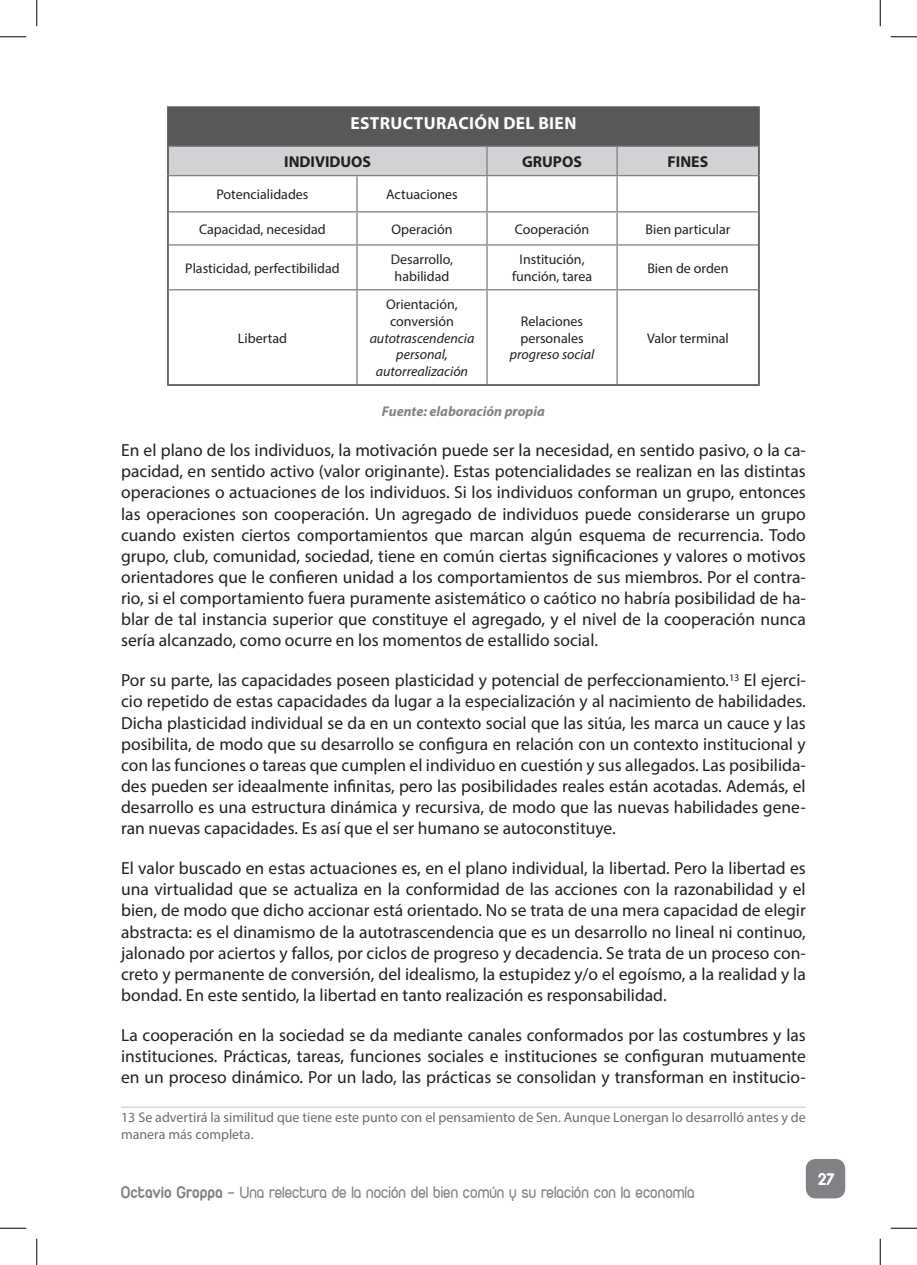
<style>
.page{position:relative;width:917px;height:1265px;background:#fff}
.page>*{position:absolute;margin:0;border:0;box-sizing:border-box;transform-origin:0 0}
.t1{font:17.5px/21px "Myriad Pro";color:#231f20;text-align:justify}
.t2{font:17.5px "Duepuntozero";color:#808285}
.TABLAS__titulo{font:700 17.5px "Myriad Pro";letter-spacing:.02em;color:#fff}
.t3{font:17.5px "Duepuntozerobold";color:#fff}
.TABLAS_-_texto{font:700 15.75px "Myriad Pro";color:#231f20}
.TABLAS_-_texto-2{font:14px/16.8px "Myriad Pro";color:#231f20}
.NOTA_AL_PIE{font:14px/16.8px "Myriad Pro";color:#6c6d70}
.TABLAS_-_texto-3{font:italic 14px/16.8px "Myriad Pro";color:#231f20;text-align:center}
.PIE_DE_FOTO{font:italic 700 14px "Myriad Pro";color:#808285}
.s1{font-family:"Duepuntozerobold"}
</style>
<div class="page">
<div style="left:806px;top:1158px;width:39px;height:40px;background:#808285;border-radius:10px"></div>
<div style="left:168px;top:107px;width:591px;height:39px;background:#57585a"></div>
<div style="left:169px;top:147px;width:589px;height:28px;background:#d1d2d4"></div>
<hr style="left:167px;top:106px;width:190px;height:2px;background:#57585a">
<hr style="left:167px;top:108px;width:2px;height:38px;background:#57585a">
<hr style="left:357px;top:106px;width:130px;height:2px;background:#57585a">
<hr style="left:487px;top:106px;width:130px;height:2px;background:#57585a">
<hr style="left:617px;top:106px;width:143px;height:2px;background:#57585a">
<hr style="left:758px;top:108px;width:2px;height:38px;background:#57585a">
<hr style="left:167px;top:146px;width:2px;height:29px;background:#57585a">
<hr style="left:758px;top:146px;width:2px;height:29px;background:#57585a">
<hr style="left:167px;top:175px;width:2px;height:37px;background:#57585a">
<hr style="left:758px;top:175px;width:2px;height:37px;background:#57585a">
<hr style="left:167px;top:212px;width:2px;height:33px;background:#57585a">
<hr style="left:758px;top:212px;width:2px;height:33px;background:#57585a">
<hr style="left:167px;top:245px;width:2px;height:45px;background:#57585a">
<hr style="left:758px;top:245px;width:2px;height:45px;background:#57585a">
<hr style="left:167px;top:290px;width:2px;height:94px;background:#57585a">
<hr style="left:758px;top:290px;width:2px;height:94px;background:#57585a">
<hr style="left:167px;top:384px;width:190px;height:2px;background:#57585a">
<hr style="left:357px;top:384px;width:130px;height:2px;background:#57585a">
<hr style="left:487px;top:384px;width:130px;height:2px;background:#57585a">
<hr style="left:617px;top:384px;width:143px;height:2px;background:#57585a">
<hr style="left:169px;top:146px;width:188px;height:1px;background:#808285">
<hr style="left:357px;top:146px;width:130px;height:1px;background:#808285">
<hr style="left:487px;top:146px;width:130px;height:1px;background:#808285">
<hr style="left:486px;top:147px;width:2px;height:28px;background:#808285">
<hr style="left:617px;top:146px;width:141px;height:1px;background:#808285">
<hr style="left:616px;top:147px;width:2px;height:28px;background:#808285">
<hr style="left:169px;top:175px;width:188px;height:1px;background:#808285">
<hr style="left:357px;top:175px;width:130px;height:1px;background:#808285">
<hr style="left:356px;top:176px;width:2px;height:35px;background:#808285">
<hr style="left:487px;top:175px;width:130px;height:1px;background:#808285">
<hr style="left:486px;top:176px;width:2px;height:35px;background:#808285">
<hr style="left:617px;top:175px;width:141px;height:1px;background:#808285">
<hr style="left:616px;top:176px;width:2px;height:35px;background:#808285">
<hr style="left:169px;top:211px;width:188px;height:1px;background:#808285">
<hr style="left:357px;top:211px;width:130px;height:1px;background:#808285">
<hr style="left:356px;top:212px;width:2px;height:32px;background:#808285">
<hr style="left:487px;top:211px;width:130px;height:1px;background:#808285">
<hr style="left:486px;top:212px;width:2px;height:32px;background:#808285">
<hr style="left:617px;top:211px;width:141px;height:1px;background:#808285">
<hr style="left:616px;top:212px;width:2px;height:32px;background:#808285">
<hr style="left:169px;top:244px;width:188px;height:1px;background:#808285">
<hr style="left:357px;top:244px;width:130px;height:1px;background:#808285">
<hr style="left:356px;top:245px;width:2px;height:44px;background:#808285">
<hr style="left:487px;top:244px;width:130px;height:1px;background:#808285">
<hr style="left:486px;top:245px;width:2px;height:44px;background:#808285">
<hr style="left:617px;top:244px;width:141px;height:1px;background:#808285">
<hr style="left:616px;top:245px;width:2px;height:44px;background:#808285">
<hr style="left:169px;top:289px;width:188px;height:1px;background:#808285">
<hr style="left:357px;top:289px;width:130px;height:1px;background:#808285">
<hr style="left:356px;top:290px;width:2px;height:94px;background:#808285">
<hr style="left:487px;top:289px;width:130px;height:1px;background:#808285">
<hr style="left:486px;top:290px;width:2px;height:94px;background:#808285">
<hr style="left:617px;top:289px;width:141px;height:1px;background:#808285">
<hr style="left:616px;top:290px;width:2px;height:94px;background:#808285">
<hr style="left:121px;top:1106px;width:685px;height:1px;background:#d1d2d4">
<svg style="left:0;top:36px;width:26px;height:1px"></svg>
<svg style="left:891px;top:36px;width:26px;height:1px"></svg>
<svg style="left:0;top:1227px;width:26px;height:1px"></svg>
<svg style="left:891px;top:1227px;width:26px;height:1px"></svg>
<svg style="left:36px;top:0;width:1px;height:26px"></svg>
<svg style="left:36px;top:1238px;width:1px;height:26px"></svg>
<svg style="left:880px;top:0;width:1px;height:26px"></svg>
<svg style="left:880px;top:1238px;width:1px;height:26px"></svg>
<p class="TABLAS__titulo" style="left:350px;top:112px;width:227px">ESTRUCTURACIÓN DEL BIEN</p>
<p class="TABLAS_-_texto" style="left:284px;top:151px;width:88px">INDIVIDUOS</p>
<p class="TABLAS_-_texto" style="left:522px;top:151px;width:61px">GRUPOS</p>
<p class="TABLAS_-_texto" style="left:667px;top:151px;width:42px">FINES</p>
<p class="TABLAS_-_texto-2" style="left:216px;top:186px;width:94px">Potencialidades</p>
<p class="TABLAS_-_texto-2" style="left:386px;top:186px;width:73px">Actuaciones</p>
<p class="TABLAS_-_texto-2" style="left:199px;top:220px;width:128px">Capacidad, necesidad</p>
<p class="TABLAS_-_texto-2" style="left:391px;top:220px;width:62px">Operación</p>
<p class="TABLAS_-_texto-2" style="left:515px;top:220px;width:76px">Cooperación</p>
<p class="TABLAS_-_texto-2" style="left:646px;top:220px;width:86px">Bien particular</p>
<p class="TABLAS_-_texto-2" style="left:185px;top:259px;width:156px">Plasticidad, perfectibilidad</p>
<p class="TABLAS_-_texto-2" style="left:391px;top:251px;width:64px">Desarrollo, habilidad</p>
<p class="TABLAS_-_texto-2" style="left:512px;top:251px;width:82px;text-align:center">Institución, función, tarea</p>
<p class="TABLAS_-_texto-2" style="left:647px;top:259px;width:83px">Bien de orden</p>
<p class="TABLAS_-_texto-2" style="left:238px;top:329px;width:51px">Libertad</p>
<p class="TABLAS_-_texto-2" style="left:386px;top:295px;width:73px">Orientación, conversión</p>
<p class="TABLAS_-_texto-3" style="left:370px;top:329px;width:106px">autotrascendencia personal, autorrealización</p>
<p class="TABLAS_-_texto-2" style="left:520px;top:312px;width:65px">Relaciones personales</p>
<p class="TABLAS_-_texto-3" style="left:510px;top:346px;width:86px">progreso social</p>
<p class="TABLAS_-_texto-2" style="left:647px;top:329px;width:83px">Valor terminal</p>
<p class="PIE_DE_FOTO" style="left:382px;top:401px;width:165px">Fuente: elaboración propia</p>
<p class="t1" style="left:121px;top:439px;width:686px">En el plano de los individuos, la motivación puede ser la necesidad, en sentido pasivo, o la ca&shy;pacidad, en sentido activo (valor originante). Estas potencialidades se realizan en las distintas operaciones o actuaciones de los individuos. Si los individuos conforman un grupo, entonces las operaciones son cooperación. Un agregado de individuos puede considerarse un grupo cuando existen ciertos comportamientos que marcan algún esquema de recurrencia. Todo grupo, club, comunidad, sociedad, tiene en común ciertas significaciones y valores o motivos orientadores que le confieren unidad a los comportamientos de sus miembros. Por el contra&shy;rio, si el comportamiento fuera puramente asistemático o caótico no habría posibilidad de ha&shy;blar de tal instancia superior que constituye el agregado, y el nivel de la cooperación nunca sería alcanzado, como ocurre en los momentos de estallido social.</p>
<p class="t1" style="left:121px;top:669px;width:686px">Por su parte, las capacidades poseen plasticidad y potencial de perfeccionamiento.<sup>13</sup> El ejerci&shy;cio repetido de estas capacidades da lugar a la especialización y al nacimiento de habilidades.<br>Dicha plasticidad individual se da en un contexto social que las sitúa, les marca un cauce y las posibilita, de modo que su desarrollo se configura en relación con un contexto institucional y con las funciones o tareas que cumplen el individuo en cuestión y sus allegados. Las posibilida&shy;des pueden ser ideaalmente infinitas, pero las posibilidades reales están acotadas. Además, el desarrollo es una estructura dinámica y recursiva, de modo que las nuevas habilidades gene&shy;ran nuevas capacidades. Es así que el ser humano se autoconstituye.</p>
<p class="t1" style="left:121px;top:857px;width:686px">El valor buscado en estas actuaciones es, en el plano individual, la libertad. Pero la libertad es una virtualidad que se actualiza en la conformidad de las acciones con la razonabilidad y el bien, de modo que dicho accionar está orientado. No se trata de una mera capacidad de elegir abstracta: es el dinamismo de la autotrascendencia que es un desarrollo no lineal ni continuo, jalonado por aciertos y fallos, por ciclos de progreso y decadencia. Se trata de un proceso con&shy;creto y permanente de conversión, del idealismo, la estupidez y/o el egoísmo, a la realidad y la bondad. En este sentido, la libertad en tanto realización es responsabilidad.</p>
<p class="t1" style="left:121px;top:1024px;width:686px">La cooperación en la sociedad se da mediante canales conformados por las costumbres y las instituciones. Prácticas, tareas, funciones sociales e instituciones se configuran mutuamente en un proceso dinámico. Por un lado, las prácticas se consolidan y transforman en institucio-</p>
<p class="NOTA_AL_PIE" style="left:121px;top:1108px;width:686px">13 Se advertirá la similitud que tiene este punto con el pensamiento de Sen. Aunque Lonergan lo desarrolló antes y de manera más completa.</p>
<p class="t2" style="left:121px;top:1182px;width:575px"><span class="s1">Octavio Groppa</span> - Una relectura de la noción del bien común y su relación con la economía</p>
<p class="t3" style="left:818px;top:1168px;width:18px">27</p>
</div>
